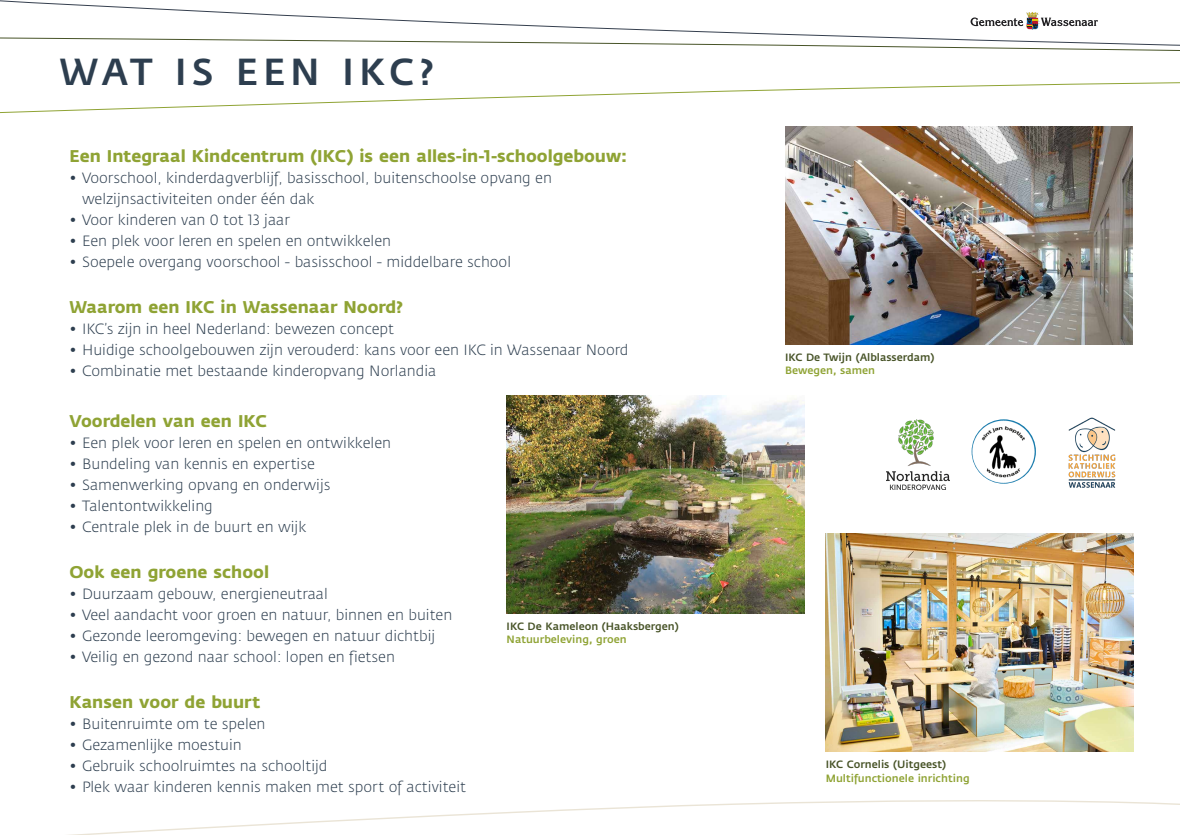
<style>
.page{position:relative;width:1180px;height:835px;background:#fff}
.page>*{position:absolute;margin:0;border:0;box-sizing:border-box;transform-origin:0 0}
.t1{font:500 37.24px "Fedra Sans";letter-spacing:.13em;color:#2d3e4f}
.t2{font:700 16.8px "Fedra Sans";color:#8fa334}
.t3{font:300 14.7px/21px "Fedra Sans";color:#2d3e4f}
.t4{font:500 10.5px "Fedra Sans";color:#475327}
.t5{font:500 10.5px "Fedra Sans";color:#8fa334}
</style>
<div class="page">
<svg style="left:86px;top:800px;width:1094px;height:34px"></svg>
<svg style="left:0;top:0;width:1098px;height:37px"></svg>
<svg style="left:0;top:37px;width:1180px;height:14px"></svg>
<svg style="left:970px;top:12px;width:127px;height:18px"></svg>
<svg style="left:0;top:82px;width:1180px;height:31px"></svg>
<img style="left:785px;top:126px;width:347px;height:218px">
<img style="left:506px;top:395px;width:298px;height:218px">
<img style="left:825px;top:533px;width:308px;height:218px">
<img style="left:887px;top:420px;width:62px;height:69px">
<img style="left:1068px;top:417px;width:47px;height:71px">
<img style="left:971px;top:419px;width:65px;height:64px;border-radius:32px">
<h1 class="t1" style="left:60px;top:50px;width:376px">WAT IS EEN IKC?</h1>
<p class="t2" style="left:69px;top:146px;width:559px">Een Integraal Kindcentrum (IKC) is een alles-in-1-schoolgebouw:</p>
<p class="t3" style="left:82px;top:167px;width:471px;text-indent:-13px">• Voorschool, kinderdagverblijf, basisschool, buitenschoolse opvang en welzijnsactiviteiten onder één dak</p>
<p class="t3" style="left:69px;top:209px;width:222px">• Voor kinderen van 0 tot 13 jaar</p>
<p class="t3" style="left:69px;top:230px;width:323px">• Een plek voor leren en spelen en ontwikkelen</p>
<p class="t3" style="left:69px;top:251px;width:443px">• Soepele overgang voorschool - basisschool - middelbare school</p>
<p class="t2" style="left:69px;top:297px;width:335px">Waarom een IKC in Wassenaar Noord?</p>
<p class="t3" style="left:69px;top:319px;width:326px">• IKC’s zijn in heel Nederland: bewezen concept</p>
<p class="t3" style="left:69px;top:340px;width:560px">• Huidige schoolgebouwen zijn verouderd: kans voor een IKC in Wassenaar Noord</p>
<p class="t3" style="left:69px;top:361px;width:368px">• Combinatie met bestaande kinderopvang Norlandia</p>
<p class="t2" style="left:69px;top:410px;width:199px">Voordelen van een IKC</p>
<p class="t3" style="left:69px;top:432px;width:323px">• Een plek voor leren en spelen en ontwikkelen</p>
<p class="t3" style="left:69px;top:453px;width:247px">• Bundeling van kennis en expertise</p>
<p class="t3" style="left:69px;top:474px;width:262px">• Samenwerking opvang en onderwijs</p>
<p class="t3" style="left:69px;top:495px;width:145px">• Talentontwikkeling</p>
<p class="t3" style="left:69px;top:516px;width:238px">• Centrale plek in de buurt en wijk</p>
<p class="t2" style="left:69px;top:561px;width:201px">Ook een groene school</p>
<p class="t3" style="left:69px;top:583px;width:260px">• Duurzaam gebouw, energieneutraal</p>
<p class="t3" style="left:69px;top:604px;width:384px">• Veel aandacht voor groen en natuur, binnen en buiten</p>
<p class="t3" style="left:69px;top:625px;width:367px">• Gezonde leeromgeving: bewegen en natuur dichtbij</p>
<p class="t3" style="left:69px;top:646px;width:327px">• Veilig en gezond naar school: lopen en fietsen</p>
<p class="t2" style="left:69px;top:692px;width:192px">Kansen voor de buurt</p>
<p class="t3" style="left:69px;top:713px;width:197px">• Buitenruimte om te spelen</p>
<p class="t3" style="left:69px;top:734px;width:174px">• Gezamenlijke moestuin</p>
<p class="t3" style="left:69px;top:755px;width:259px">• Gebruik schoolruimtes na schooltijd</p>
<p class="t3" style="left:69px;top:776px;width:398px">• Plek waar kinderen kennis maken met sport of activiteit</p>
<p class="t4" style="left:506px;top:620px;width:173px">IKC De Kameleon (Haaksbergen)</p>
<p class="t5" style="left:506px;top:633px;width:122px">Natuurbeleving, groen</p>
<p class="t4" style="left:785px;top:351px;width:151px">IKC De Twijn (Alblasserdam)</p>
<p class="t5" style="left:785px;top:364px;width:92px">Bewegen, samen</p>
<p class="t4" style="left:825px;top:758px;width:122px">IKC Cornelis (Uitgeest)</p>
<p class="t5" style="left:825px;top:771px;width:145px">Multifunctionele inrichting</p>
</div>
